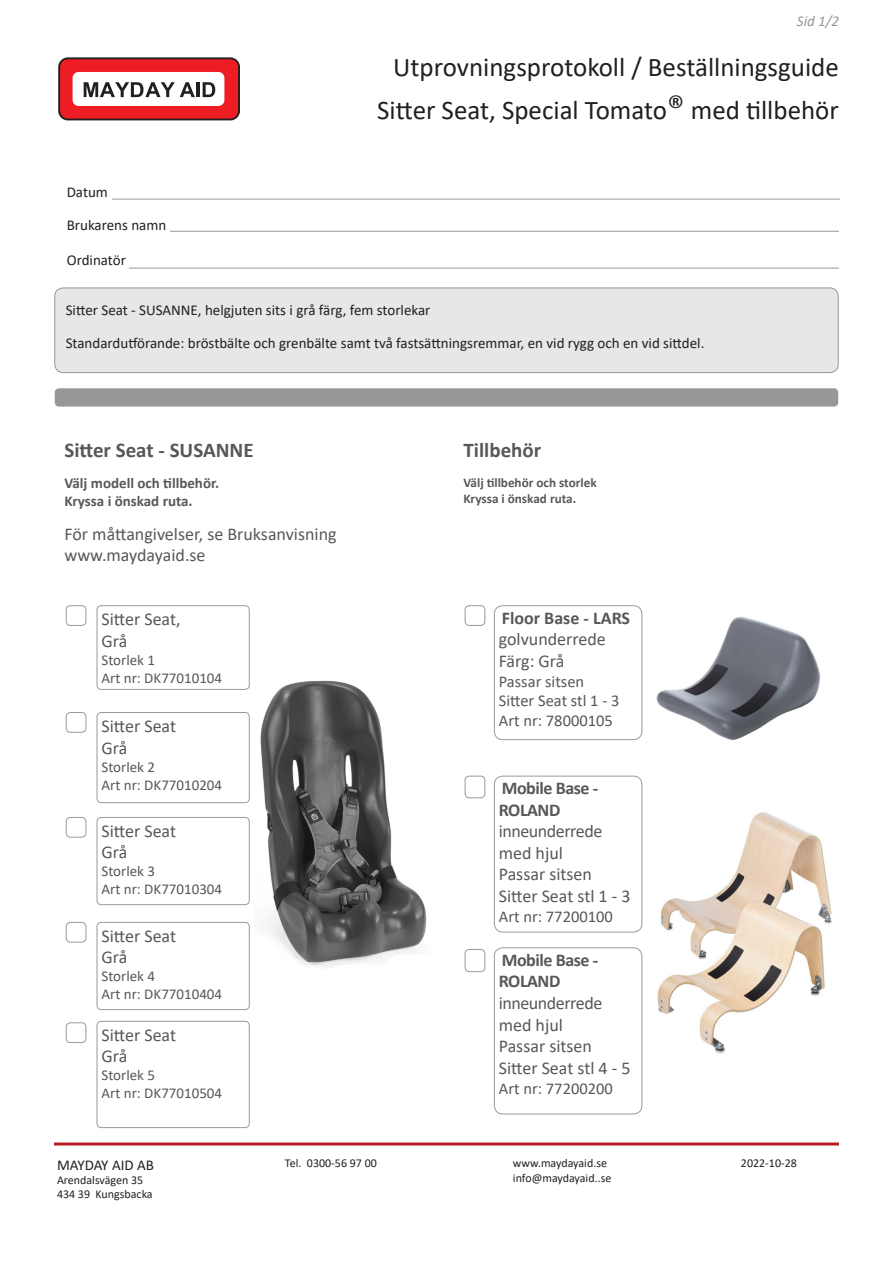
<style>
.page{position:relative;width:893px;height:1263px;background:#fff}
.page>*{position:absolute;margin:0;border:0;box-sizing:border-box;transform-origin:0 0}
.t1{font:27px/43.2px "Calibri";color:#231f20;text-align:center}
.t2{font:700 21px "Calibri";color:#57585a}
.t3{font:18px "Calibri";color:#57585a}
.t4{font:18px/21.6px "Calibri";letter-spacing:-.025em;color:#57585a}
.t5{font:700 18px "Calibri";letter-spacing:-.025em;color:#57585a}
.t6{font:700 18px "Calibri";color:#57585a}
.t7{font:16.5px/19.8px "Calibri";color:#57585a}
.t8{font:15px "Calibri";color:#231f20}
.t9{font:15px "Calibri";color:#57585a}
.t10{font:700 15px "Calibri";color:#57585a}
.t11{font:italic 15px "Calibri";color:#989898}
.t12{font:700 13.2px "Calibri";color:#57585a}
.t13{font:12px/14.4px "Calibri";color:#231f20}
.s1{font-size:34.5px}
</style>
<div class="page">
<div style="left:59px;top:58px;width:180px;height:61px;background:#ee1d23;border-radius:9px"></div>
<div style="left:58px;top:57px;width:182px;height:63px;border:2px solid #231f20;border-radius:9px"></div>
<div style="left:73px;top:72px;width:151px;height:34px;background:#fff;border-radius:6px"></div>
<svg style="left:84px;top:82px;width:111px;height:15px"></svg>
<hr style="left:197px;top:82px;width:3px;height:15px;background:#231f20">
<svg style="left:203px;top:82px;width:12px;height:15px"></svg>
<div style="left:55px;top:288px;width:783px;height:85px;background:#e6e7e6;border-radius:9px"></div>
<div style="left:55px;top:288px;width:783px;height:85px;border:1px solid #989898;border-radius:9px"></div>
<hr style="left:112px;top:199px;width:728px;height:1px;background:#999">
<hr style="left:170px;top:231px;width:669px;height:1px;background:#999">
<hr style="left:129px;top:268px;width:710px;height:1px;background:#999">
<hr style="left:54px;top:1142px;width:785px;height:3px;background:#b51f23">
<div style="left:55px;top:388px;width:783px;height:19px;background:#989898;border-radius:4px"></div>
<div style="left:465px;top:605px;width:20px;height:21px;border:1px solid #989898;border-radius:4px"></div>
<div style="left:494px;top:605px;width:148px;height:135px;border:1px solid #989999;border-radius:9px"></div>
<div style="left:465px;top:776px;width:20px;height:22px;border:1px solid #989898;border-radius:4px"></div>
<div style="left:465px;top:949px;width:20px;height:23px;border:1px solid #989898;border-radius:4px"></div>
<div style="left:97px;top:1021px;width:152px;height:107px;border:1px solid #989999;border-radius:4px"></div>
<div style="left:66px;top:1022px;width:20px;height:21px;border:1px solid #989999;border-radius:4px"></div>
<div style="left:97px;top:605px;width:152px;height:85px;border:1px solid #989999;border-radius:4px"></div>
<div style="left:66px;top:605px;width:20px;height:21px;border:1px solid #989999;border-radius:4px"></div>
<div style="left:97px;top:712px;width:152px;height:91px;border:1px solid #989999;border-radius:4px"></div>
<div style="left:66px;top:712px;width:20px;height:20px;border:1px solid #989999;border-radius:4px"></div>
<div style="left:97px;top:817px;width:152px;height:88px;border:1px solid #989999;border-radius:4px"></div>
<div style="left:66px;top:817px;width:20px;height:20px;border:1px solid #989999;border-radius:4px"></div>
<div style="left:97px;top:922px;width:152px;height:88px;border:1px solid #989999;border-radius:4px"></div>
<div style="left:66px;top:922px;width:20px;height:20px;border:1px solid #989999;border-radius:4px"></div>
<div style="left:494px;top:776px;width:148px;height:156px;border:1px solid #989999;border-radius:9px"></div>
<div style="left:494px;top:947px;width:148px;height:167px;border:1px solid #989999;border-radius:9px"></div>
<img style="left:260px;top:680px;width:167px;height:288px">
<img style="left:656px;top:617px;width:165px;height:123px">
<img style="left:657px;top:812px;width:175px;height:242px">
<p class="t11" style="left:797px;top:11px;width:44px">Sid 1/2</p>
<p class="t8" style="left:67px;top:182px;width:43px">Datum</p>
<p class="t8" style="left:67px;top:215px;width:101px">Brukarens namn</p>
<p class="t8" style="left:67px;top:249px;width:61px">Ordinatör</p>
<h1 class="t1" style="left:377px;top:45px;width:463px">Utprovningsprotokoll / Beställningsguide<br>Sitter Seat, Special Tomato<span class="s1">®</span> med tillbehör</h1>
<p class="t8" style="left:66px;top:300px;width:366px">Sitter Seat - SUSANNE, helgjuten sits i grå färg, fem storlekar</p>
<p class="t8" style="left:66px;top:333px;width:640px">Standardutförande: bröstbälte och grenbälte samt två fastsättningsremmar, en vid rygg och en vid sittdel.</p>
<p class="t2" style="left:64px;top:435px;width:191px">Sitter Seat - SUSANNE</p>
<p class="t2" style="left:463px;top:435px;width:79px">Tillbehör</p>
<p class="t12" style="left:463px;top:473px;width:135px">Välj tillbehör och storlek</p>
<p class="t12" style="left:463px;top:489px;width:114px">Kryssa i önskad ruta.</p>
<p class="t3" style="left:64px;top:521px;width:274px">För måttangivelser, se Bruksanvisning</p>
<p class="t3" style="left:64px;top:543px;width:143px">www.maydayaid.se</p>
<p class="t10" style="left:64px;top:473px;width:156px">Välj modell och tillbehör.</p>
<p class="t10" style="left:64px;top:491px;width:130px">Kryssa i önskad ruta.</p>
<p class="t3" style="left:101px;top:607px;width:81px">Sitter Seat,</p>
<p class="t3" style="left:101px;top:628px;width:27px">Grå</p>
<p class="t9" style="left:101px;top:649px;width:55px">Storlek 1</p>
<p class="t9" style="left:101px;top:667px;width:122px">Art nr: DK77010104</p>
<p class="t3" style="left:101px;top:713px;width:76px">Sitter Seat</p>
<p class="t3" style="left:101px;top:735px;width:27px">Grå</p>
<p class="t9" style="left:101px;top:756px;width:55px">Storlek 2</p>
<p class="t9" style="left:101px;top:774px;width:122px">Art nr: DK77010204</p>
<p class="t3" style="left:101px;top:818px;width:76px">Sitter Seat</p>
<p class="t3" style="left:101px;top:840px;width:27px">Grå</p>
<p class="t9" style="left:101px;top:861px;width:55px">Storlek 3</p>
<p class="t9" style="left:101px;top:879px;width:122px">Art nr: DK77010304</p>
<p class="t3" style="left:101px;top:923px;width:76px">Sitter Seat</p>
<p class="t3" style="left:101px;top:945px;width:27px">Grå</p>
<p class="t9" style="left:101px;top:966px;width:55px">Storlek 4</p>
<p class="t9" style="left:101px;top:984px;width:122px">Art nr: DK77010404</p>
<p class="t3" style="left:101px;top:1022px;width:76px">Sitter Seat</p>
<p class="t3" style="left:101px;top:1044px;width:27px">Grå</p>
<p class="t9" style="left:101px;top:1065px;width:55px">Storlek 5</p>
<p class="t9" style="left:101px;top:1083px;width:122px">Art nr: DK77010504</p>
<p class="t8" style="left:57px;top:1154px;width:98px">MAYDAY AID AB</p>
<p class="t13" style="left:57px;top:1172px;width:97px">Arendalsvägen 35<br>434 39 Kungsbacka</p>
<p class="t6" style="left:502px;top:605px;width:130px">Floor Base - LARS</p>
<p class="t3" style="left:499px;top:627px;width:109px">golvunderrede</p>
<p class="t3" style="left:499px;top:648px;width:67px">Färg: Grå</p>
<p class="t7" style="left:499px;top:671px;width:122px">Passar sitsen<br>Sitter Seat stl 1 - 3</p>
<p class="t7" style="left:499px;top:710px;width:116px">Art nr: 78000105</p>
<p class="t5" style="left:502px;top:775px;width:98px">Mobile Base -</p>
<p class="t5" style="left:499px;top:797px;width:63px">ROLAND</p>
<p class="t4" style="left:499px;top:820px;width:105px">inneunderrede med hjul</p>
<p class="t3" style="left:499px;top:862px;width:95px">Passar sitsen</p>
<p class="t3" style="left:499px;top:883px;width:133px">Sitter Seat stl 1 - 3</p>
<p class="t7" style="left:499px;top:906px;width:116px">Art nr: 77200100</p>
<p class="t5" style="left:502px;top:947px;width:98px">Mobile Base -</p>
<p class="t5" style="left:499px;top:969px;width:63px">ROLAND</p>
<p class="t4" style="left:499px;top:992px;width:105px">inneunderrede med hjul</p>
<p class="t3" style="left:499px;top:1034px;width:95px">Passar sitsen</p>
<p class="t3" style="left:499px;top:1055px;width:133px">Sitter Seat stl 4 - 5</p>
<p class="t7" style="left:499px;top:1078px;width:116px">Art nr: 77200200</p>
<p class="t13" style="left:285px;top:1156px;width:93px">Tel. 0300-56 97 00</p>
<p class="t13" style="left:513px;top:1156px;width:100px">www.maydayaid.se info@maydayaid..se</p>
<p class="t13" style="left:741px;top:1156px;width:58px">2022-10-28</p>
</div>
